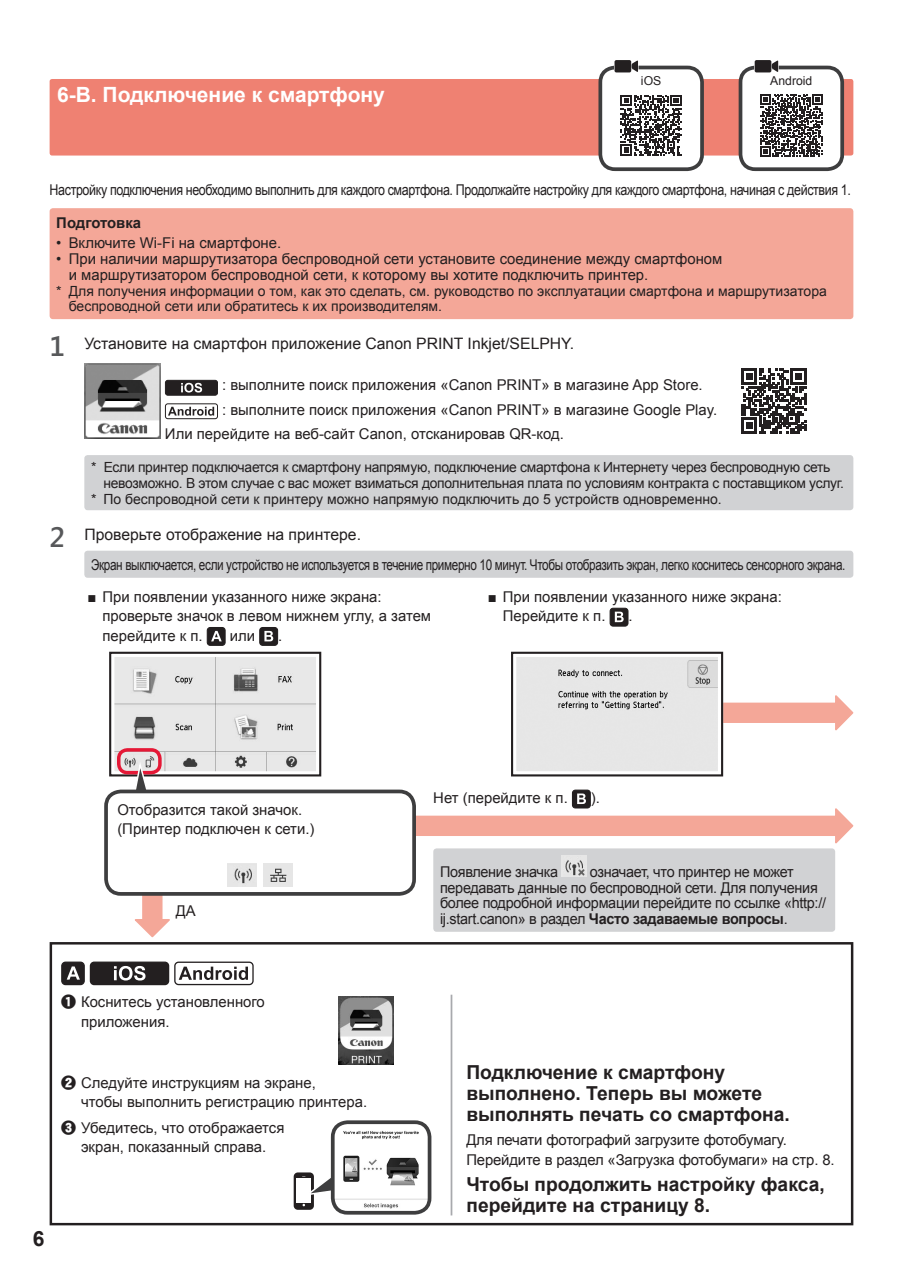
<style>
.page{position:relative;width:903px;height:1275px;background:#fff}
.page>*{position:absolute;margin:0;border:0;box-sizing:border-box;transform-origin:0 0}
.t1{font:700 21px "Arial";color:#fff}
.t2{font:700 21px "Arial";color:#231f20}
.t3{font:700 19.25px/21px "Arial";color:#231f20}
.t4{font:15.75px "Arial";color:#231f20}
.t5{font:14.88px/19.2px "Arial";letter-spacing:-.01em;color:#231f20}
.t6{font:14.88px "Arial";letter-spacing:-.03em;color:#231f20;scale:.79 1}
.t7{font:14.88px "Arial";letter-spacing:-.03em;color:#231f20;scale:.84 1}
.t8{font:700 14.88px "Arial";color:#231f20}
.t9{font:14px/15.8px "Arial";color:#231f20}
.t10{font:14px "Arial";letter-spacing:-.02em;color:#231f20}
.t11{font:12.25px "Arial";color:#231f20}
.s1{font-family:"Segoe UI";font-weight:600;font-size:28px;color:#57585a}
.s2{font-family:"canon round num"}
.s3{font-weight:700}
</style>
<div class="page">
<div style="left:50px;top:942px;width:803px;height:283px;border:2px solid #231f20"></div>
<hr style="left:451px;top:995px;width:1px;height:220px;background:#a8a9ad">
<div style="left:50px;top:79px;width:803px;height:77px;background:#ef8172;border-radius:2px"></div>
<div style="left:740px;top:68px;width:102px;height:101px;background:#fff;border-radius:15px"></div>
<svg style="left:760px;top:94px;width:62px;height:62px"></svg>
<div style="left:739px;top:66px;width:105px;height:105px;border:4px solid #3e3e3f;border-radius:15px"></div>
<div style="left:754px;top:60px;width:18px;height:13px;border:1px solid #fff;border-radius:2px"></div>
<div style="left:755px;top:60px;width:16px;height:12px;background:#231f20;border-radius:2px"></div>
<svg style="left:771px;top:60px;width:8px;height:12px"></svg>
<div style="left:600px;top:68px;width:102px;height:101px;background:#fff;border-radius:15px"></div>
<svg style="left:620px;top:95px;width:62px;height:61px"></svg>
<div style="left:598px;top:66px;width:106px;height:105px;border:4px solid #3e3e3f;border-radius:15px"></div>
<div style="left:614px;top:60px;width:18px;height:13px;border:1px solid #fff;border-radius:2px"></div>
<div style="left:614px;top:60px;width:17px;height:12px;background:#231f20;border-radius:2px"></div>
<svg style="left:630px;top:60px;width:8px;height:13px"></svg>
<div style="left:50px;top:209px;width:802px;height:109px;background:#f4a798;border-radius:2px"></div>
<div style="left:50px;top:208px;width:803px;height:111px;border:2px solid #f4a798;border-radius:2px"></div>
<img style="left:84px;top:363px;width:76px;height:76px">
<div style="left:165px;top:380px;width:52px;height:15px;background:#231f20;border-radius:2px"></div>
<div style="left:165px;top:380px;width:53px;height:16px;border:1px solid #231f20;border-radius:2px"></div>
<svg style="left:181px;top:383px;width:21px;height:10px"></svg>
<div style="left:165px;top:403px;width:53px;height:16px;border:1px solid #231f20;border-radius:2px"></div>
<svg style="left:168px;top:407px;width:46px;height:9px"></svg>
<svg style="left:741px;top:369px;width:65px;height:64px"></svg>
<div style="left:85px;top:456px;width:767px;height:53px;background:#d1d2d4;border-radius:2px"></div>
<div style="left:84px;top:455px;width:769px;height:55px;border:2px solid #d1d2d4;border-radius:2px"></div>
<div style="left:85px;top:552px;width:767px;height:25px;background:#d1d2d4;border-radius:2px"></div>
<div style="left:84px;top:551px;width:769px;height:27px;border:2px solid #d1d2d4;border-radius:2px"></div>
<svg style="left:135px;top:896px;width:35px;height:42px"></svg>
<div style="left:207px;top:627px;width:18px;height:18px;background:#231f20;border-radius:3px"></div>
<div style="left:207px;top:627px;width:19px;height:19px;border:1px solid #231f20;border-radius:3px"></div>
<svg style="left:211px;top:631px;width:11px;height:10px"></svg>
<div style="left:260px;top:627px;width:18px;height:18px;background:#231f20;border-radius:3px"></div>
<div style="left:259px;top:627px;width:19px;height:19px;border:1px solid #231f20;border-radius:3px"></div>
<svg style="left:264px;top:631px;width:9px;height:10px"></svg>
<div style="left:434px;top:849px;width:400px;height:82px;background:#d1d2d4;border-radius:2px"></div>
<img style="left:562px;top:855px;width:24px;height:22px">
<div style="left:433px;top:848px;width:402px;height:84px;border:2px solid #d1d2d4;border-radius:2px"></div>
<svg style="left:610px;top:608px;width:18px;height:18px"></svg>
<div style="left:609px;top:608px;width:19px;height:19px;border:1px solid #231f20;border-radius:3px"></div>
<svg style="left:615px;top:612px;width:9px;height:10px"></svg>
<img style="left:339px;top:996px;width:54px;height:68px">
<div style="left:294px;top:1172px;width:20px;height:38px;background:#231f20;border-radius:4px"></div>
<div style="left:296px;top:1179px;width:15px;height:24px;background:#fff"></div>
<svg style="left:302px;top:1164px;width:29px;height:33px"></svg>
<img style="left:336px;top:1125px;width:93px;height:85px">
<div style="left:331px;top:1120px;width:100px;height:95px;border:4px solid #3e3e3f;border-radius:15px"></div>
<svg style="left:109px;top:651px;width:745px;height:193px"></svg>
<div style="left:106px;top:791px;width:308px;height:103px;background:#fff;border-radius:15px"></div>
<div style="left:104px;top:790px;width:312px;height:106px;border:4px solid #3e3e3f;border-radius:15px"></div>
<img style="left:228px;top:863px;width:29px;height:24px">
<img style="left:263px;top:863px;width:29px;height:24px">
<div style="left:90px;top:962px;width:79px;height:22px;background:#231f20;border-radius:4px"></div>
<div style="left:90px;top:961px;width:79px;height:24px;border:1px solid #231f20;border-radius:4px"></div>
<svg style="left:114px;top:966px;width:31px;height:14px"></svg>
<div style="left:174px;top:961px;width:80px;height:24px;border:1px solid #231f20;border-radius:4px"></div>
<svg style="left:179px;top:967px;width:69px;height:13px"></svg>
<div style="left:62px;top:962px;width:22px;height:22px;background:#231f20;border-radius:4px"></div>
<div style="left:61px;top:961px;width:24px;height:24px;border:1px solid #231f20;border-radius:4px"></div>
<svg style="left:67px;top:966px;width:13px;height:14px"></svg>
<h1 class="t1" style="left:57px;top:80px;width:329px">6-B. Подключение к смартфону</h1>
<p class="t11" style="left:641px;top:72px;width:22px">iOS</p>
<p class="t11" style="left:770px;top:72px;width:44px">Android</p>
<p class="t7" style="left:50px;top:180px;width:955px">Настройку подключения необходимо выполнить для каждого смартфона. Продолжайте настройку для каждого смартфона, начиная с действия 1.</p>
<p class="t8" style="left:56px;top:212px;width:86px">Подготовка</p>
<p class="t5" style="left:56px;top:234px;width:226px">• Включите Wi-Fi на смартфоне.</p>
<p class="t5" style="left:69px;top:251px;width:655px;line-height:15.8px;text-indent:-12px">• При наличии маршрутизатора беспроводной сети установите соединение между смартфоном и маршрутизатором беспроводной сети, к которому вы хотите подключить принтер.</p>
<p class="t9" style="left:69px;top:283px;width:760px;text-indent:-12px">* Для получения информации о том, как это сделать, см. руководство по эксплуатации смартфона и маршрутизатора беспроводной сети или обратитесь к их производителям.</p>
<p class="t4" style="left:50px;top:333px;width:526px"><span class="s1">1</span> Установите на смартфон приложение Canon PRINT Inkjet/SELPHY.</p>
<p class="t5" style="left:222px;top:376px;width:482px">: выполните поиск приложения «Canon PRINT» в магазине App Store.</p>
<p class="t5" style="left:222px;top:400px;width:497px">: выполните поиск приложения «Canon PRINT» в магазине Google Play.</p>
<p class="t5" style="left:165px;top:424px;width:400px">Или перейдите на веб-сайт Canon, отсканировав QR-код.</p>
<p class="t10" style="left:91px;top:458px;width:741px">* Если принтер подключается к смартфону напрямую, подключение смартфона к Интернету через беспроводную сеть</p>
<p class="t10" style="left:103px;top:474px;width:742px">невозможно. В этом случае с вас может взиматься дополнительная плата по условиям контракта с поставщиком услуг.</p>
<p class="t9" style="left:91px;top:491px;width:632px">* По беспроводной сети к принтеру можно напрямую подключить до 5 устройств одновременно.</p>
<p class="t4" style="left:50px;top:524px;width:313px"><span class="s1">2</span> Проверьте отображение на принтере.</p>
<p class="t6" style="left:91px;top:555px;width:956px">Экран выключается, если устройство не используется в течение примерно 10 минут. Чтобы отобразить экран, легко коснитесь сенсорного экрана.</p>
<p class="t5" style="left:103px;top:587px;width:330px;text-indent:-15px">■ При появлении указанного ниже экрана: проверьте значок в левом нижнем углу, а затем перейдите к п.</p>
<p class="t5" style="left:503px;top:587px;width:281px;text-indent:-15px">■ При появлении указанного ниже экрана:<br>Перейдите к п.</p>
<p class="t5" style="left:628px;top:607px;width:6px">.</p>
<p class="t5" style="left:230px;top:626px;width:27px">или</p>
<p class="t5" style="left:278px;top:626px;width:6px">.</p>
<p class="t5" style="left:117px;top:800px;width:197px">Отобразится такой значок. (Принтер подключен к сети.)</p>
<p class="t5" style="left:176px;top:901px;width:21px">ДА</p>
<p class="t5" style="left:81px;top:993px;width:185px;text-indent:-20px"><span class="s2">a</span> Коснитесь установленного приложения.</p>
<p class="t5" style="left:81px;top:1073px;width:288px;text-indent:-20px"><span class="s2">b</span> Следуйте инструкциям на экране,<br>чтобы выполнить регистрацию принтера.</p>
<p class="t5" style="left:61px;top:1118px;width:225px;text-align:center"><span class="s2">c</span> Убедитесь, что отображается экран, показанный справа.</p>
<h1 class="t2" style="left:33px;top:1224px;width:13px">6</h1>
<p class="t5" style="left:433px;top:789px;width:136px">Нет (перейдите к п.</p>
<p class="t5" style="left:591px;top:788px;width:11px">).</p>
<p class="t5" style="left:440px;top:862px;width:120px">Появление значка</p>
<p class="t5" style="left:440px;top:864px;width:388px;line-height:15.8px;text-indent:150px">означает, что принтер не может передавать данные по беспроводной сети. Для получения более подробной информации перейдите по ссылке «http:// ij.start.canon» в раздел <span class="s3">Часто задаваемые вопросы</span>.</p>
<p class="t3" style="left:466px;top:1062px;width:325px">Подключение к смартфону выполнено. Теперь вы можете выполнять печать со смартфона.</p>
<p class="t5" style="left:466px;top:1131px;width:370px">Для печати фотографий загрузите фотобумагу.<br>Перейдите в раздел «Загрузка фотобумаги» на стр. 8.</p>
<p class="t3" style="left:466px;top:1174px;width:360px">Чтобы продолжить настройку факса, перейдите на страницу 8.</p>
</div>
